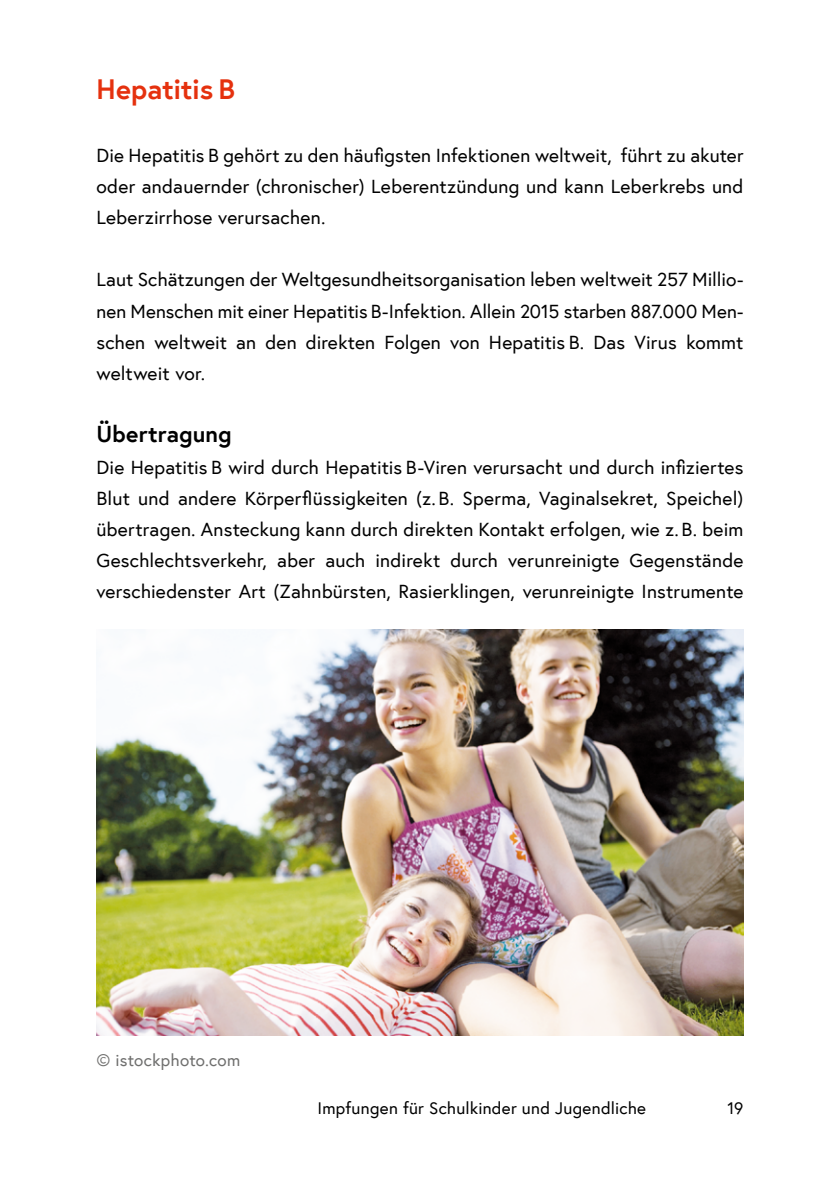
<style>
.page{position:relative;width:840px;height:1191px;background:#fff}
.page>*{position:absolute;margin:0;border:0;box-sizing:border-box;transform-origin:0 0}
.h2_ohne_Nummerierung{font:700 28px "Europa Austria";letter-spacing:-.01em;color:#e5310e}
.h3_ohne_Nummerierung{font:700 23px "Europa Austria";letter-spacing:.01em;color:#000}
.p_Abstand_danach{font:19.2px/31.2px "Europa Austria";letter-spacing:.01em;color:#000;text-align:justify}
.t1{font:17px "Europa Austria";letter-spacing:.015em;color:#000}
.t2{font:17px "Europa Austria";letter-spacing:.015em;color:#6f6f6e}
</style>
<div class="page">
<img style="left:96px;top:629px;width:647px;height:406px">
<h2 class="h2_ohne_Nummerierung" style="left:96px;top:70px;width:140px">Hepatitis B</h2>
<p class="p_Abstand_danach" style="left:96px;top:139px;width:648px">Die Hepatitis B gehört zu den häufigsten Infektionen weltweit, führt zu akuter oder andauernder (chronischer) Leberentzündung und kann Leberkrebs und Leberzirrhose verursachen.</p>
<p class="p_Abstand_danach" style="left:96px;top:264px;width:648px">Laut Schätzungen der Weltgesundheitsorganisation leben weltweit 257 Millio&shy;nen Menschen mit einer Hepatitis B-Infektion. Allein 2015 starben 887.000 Men&shy;schen weltweit an den direkten Folgen von Hepatitis B. Das Virus kommt weltweit vor.</p>
<h3 class="h3_ohne_Nummerierung" style="left:96px;top:418px;width:136px">Übertragung</h3>
<p class="p_Abstand_danach" style="left:96px;top:451px;width:648px">Die Hepatitis B wird durch Hepatitis B-Viren verursacht und durch infiziertes Blut und andere Körperflüssigkeiten (z. B. Sperma, Vaginalsekret, Speichel) übertragen. Ansteckung kann durch direkten Kontakt erfolgen, wie z. B. beim Geschlechtsverkehr, aber auch indirekt durch verunreinigte Gegenstände verschiedenster Art (Zahnbürsten, Rasierklingen, verunreinigte Instrumente</p>
<p class="t2" style="left:96px;top:1049px;width:145px">© istockphoto.com</p>
<p class="t1" style="left:317px;top:1096px;width:330px">Impfungen für Schulkinder und Jugendliche</p>
<p class="t1" style="left:727px;top:1096px;width:18px">19</p>
</div>
